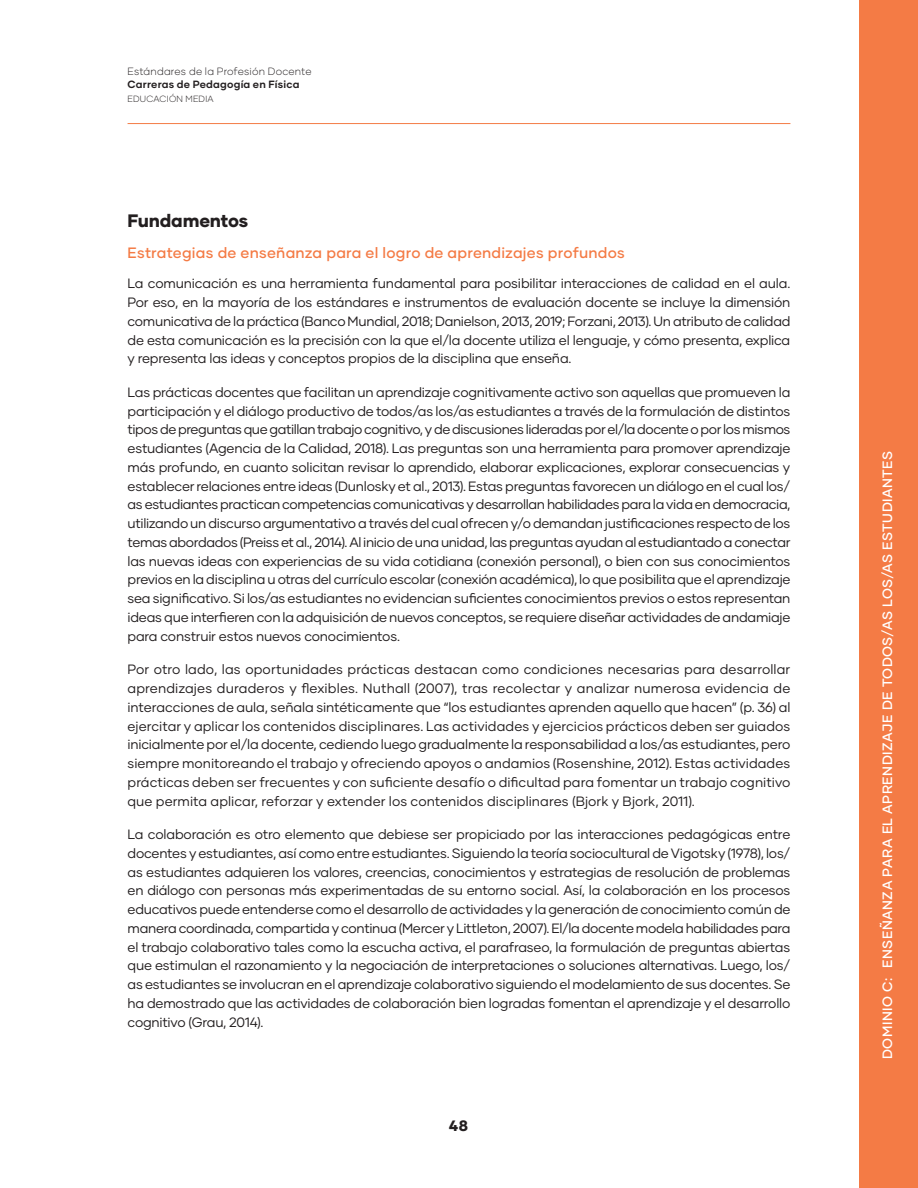
<style>
.page{position:relative;width:918px;height:1188px;background:#fff}
.page>*{position:absolute;margin:0;border:0;box-sizing:border-box;transform-origin:0 0}
.SUBtitulos_12pt_hvy{font:800 18px "Gilmer";letter-spacing:-.01em;color:#231f20}
.t1{font:500 15px "Gilmer";letter-spacing:.015em;color:#f47b45}
.t2{font:800 15px "Gilmer";color:#231f20}
.TXT_Reg_9___12_5{font:13.5px/18.8px "Gilmer";letter-spacing:-.015em;color:#231f20;text-align:justify}
.t3{font:500 13.5px "Gilmer";letter-spacing:.035em;color:#fff}
.t4{font:300 10.5px "Gilmer";letter-spacing:.015em;color:#231f20}
.t5{font:700 10.5px "Gilmer";letter-spacing:.02em;color:#231f20}
.t6{font:300 9px "Gilmer";letter-spacing:.025em;color:#231f20}
</style>
<div class="page">
<hr style="left:128px;top:123px;width:662px;height:1px;background:#f47b45">
<div style="left:859px;top:0;width:59px;height:1188px;background:#f47b45"></div>
<p class="t4" style="left:128px;top:64px;width:186px">Estándares de la Profesión Docente</p>
<p class="t5" style="left:128px;top:78px;width:173px">Carreras de Pedagogía en Física</p>
<p class="t6" style="left:128px;top:93px;width:88px">EDUCACIÓN MEDIA</p>
<p class="SUBtitulos_12pt_hvy" style="left:128px;top:209px;width:122px">Fundamentos</p>
<p class="t1" style="left:128px;top:243px;width:499px">Estrategias de enseñanza para el logro de aprendizajes profundos</p>
<p class="TXT_Reg_9___12_5" style="left:128px;top:274px;width:664px">La comunicación es una herramienta fundamental para posibilitar interacciones de calidad en el aula.<br>Por eso, en la mayoría de los estándares e instrumentos de evaluación docente se incluye la dimensión comunicativa de la práctica (Banco Mundial, 2018; Danielson, 2013, 2019; Forzani, 2013). Un atributo de calidad de esta comunicación es la precisión con la que el/la docente utiliza el lenguaje, y cómo presenta, explica y representa las ideas y conceptos propios de la disciplina que enseña.</p>
<p class="TXT_Reg_9___12_5" style="left:128px;top:383px;width:664px">Las prácticas docentes que facilitan un aprendizaje cognitivamente activo son aquellas que promueven la participación y el diálogo productivo de todos/as los/as estudiantes a través de la formulación de distintos tipos de preguntas que gatillan trabajo cognitivo, y de discusiones lideradas por el/la docente o por los mismos estudiantes (Agencia de la Calidad, 2018). Las preguntas son una herramienta para promover aprendizaje más profundo, en cuanto solicitan revisar lo aprendido, elaborar explicaciones, explorar consecuencias y establecer relaciones entre ideas (Dunlosky et al., 2013). Estas preguntas favorecen un diálogo en el cual los/ as estudiantes practican competencias comunicativas y desarrollan habilidades para la vida en democracia, utilizando un discurso argumentativo a través del cual ofrecen y/o demandan justificaciones respecto de los temas abordados (Preiss et al., 2014). Al inicio de una unidad, las preguntas ayudan al estudiantado a conectar las nuevas ideas con experiencias de su vida cotidiana (conexión personal), o bien con sus conocimientos previos en la disciplina u otras del currículo escolar (conexión académica), lo que posibilita que el aprendizaje sea significativo. Si los/as estudiantes no evidencian suficientes conocimientos previos o estos representan ideas que interfieren con la adquisición de nuevos conceptos, se requiere diseñar actividades de andamiaje para construir estos nuevos conocimientos.</p>
<p class="TXT_Reg_9___12_5" style="left:128px;top:660px;width:664px">Por otro lado, las oportunidades prácticas destacan como condiciones necesarias para desarrollar aprendizajes duraderos y flexibles. Nuthall (2007), tras recolectar y analizar numerosa evidencia de interacciones de aula, señala sintéticamente que “los estudiantes aprenden aquello que hacen” (p. 36) al ejercitar y aplicar los contenidos disciplinares. Las actividades y ejercicios prácticos deben ser guiados inicialmente por el/la docente, cediendo luego gradualmente la responsabilidad a los/as estudiantes, pero siempre monitoreando el trabajo y ofreciendo apoyos o andamios (Rosenshine, 2012). Estas actividades prácticas deben ser frecuentes y con suficiente desafío o dificultad para fomentar un trabajo cognitivo que permita aplicar, reforzar y extender los contenidos disciplinares (Bjork y Bjork, 2011).</p>
<p class="TXT_Reg_9___12_5" style="left:128px;top:825px;width:664px">La colaboración es otro elemento que debiese ser propiciado por las interacciones pedagógicas entre docentes y estudiantes, así como entre estudiantes. Siguiendo la teoría sociocultural de Vigotsky (1978), los/ as estudiantes adquieren los valores, creencias, conocimientos y estrategias de resolución de problemas en diálogo con personas más experimentadas de su entorno social. Así, la colaboración en los procesos educativos puede entenderse como el desarrollo de actividades y la generación de conocimiento común de manera coordinada, compartida y continua (Mercer y Littleton, 2007). El/la docente modela habilidades para el trabajo colaborativo tales como la escucha activa, el parafraseo, la formulación de preguntas abiertas que estimulan el razonamiento y la negociación de interpretaciones o soluciones alternativas. Luego, los/ as estudiantes se involucran en el aprendizaje colaborativo siguiendo el modelamiento de sus docentes. Se ha demostrado que las actividades de colaboración bien logradas fomentan el aprendizaje y el desarrollo cognitivo (Grau, 2014).</p>
<p class="t2" style="left:449px;top:1116px;width:21px">48</p>
<p class="t3" style="left:879px;top:1059px;width:610px;rotate:-90deg">DOMINIO C: ENSEÑANZA PARA EL APRENDIZAJE DE TODOS/AS LOS/AS ESTUDIANTES</p>
</div>
